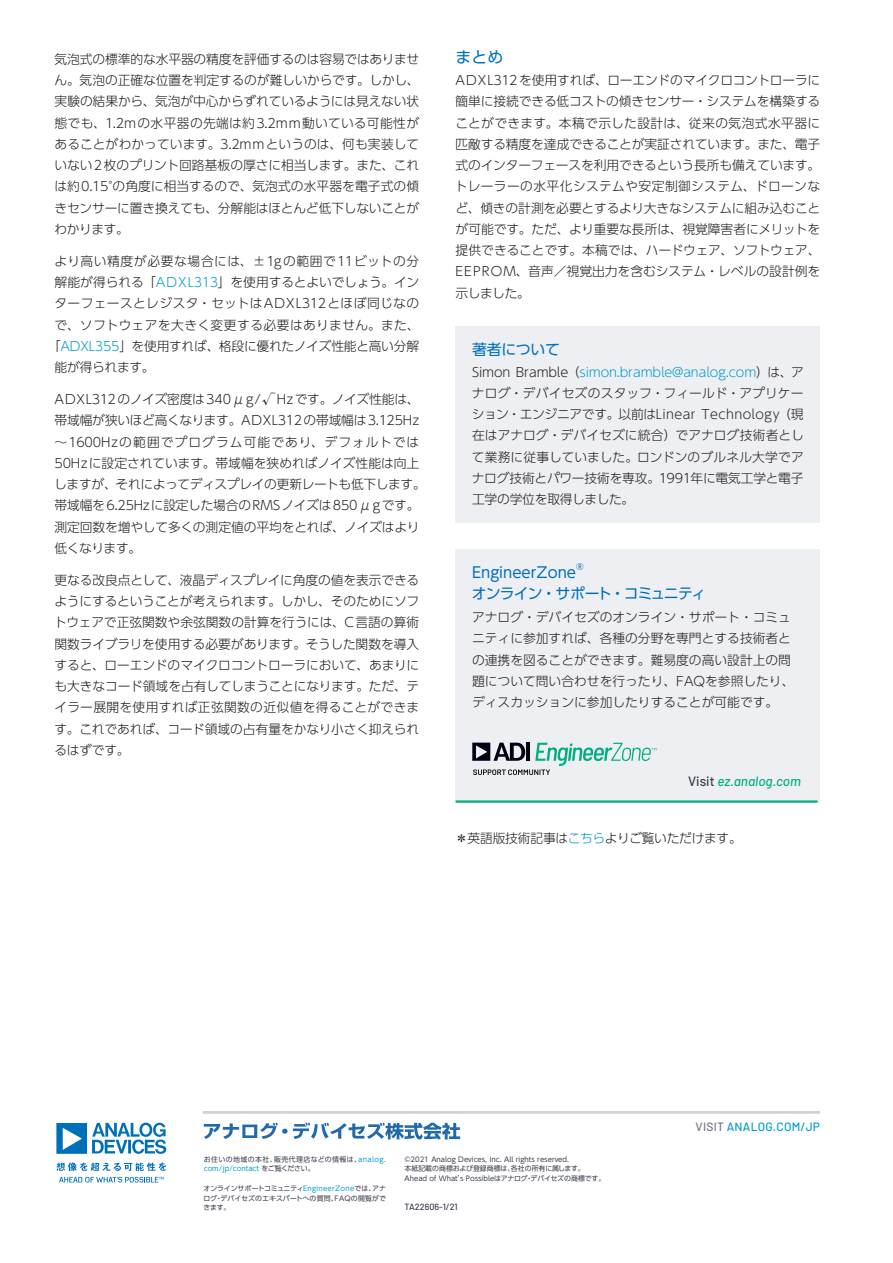
<style>
.page{position:relative;width:893px;height:1263px;background:#fff}
.page>*{position:absolute;margin:0;border:0;box-sizing:border-box;transform-origin:0 0}
._02-ヘッダ01{font:15.9px "UD Shin Go Pro";color:#006fb9}
._09-囲みタイトル{font:14.85px "UD Shin Go Pro";letter-spacing:-.01em;color:#006fb9}
._09-囲みタイトル-2{font:14.85px "UD Shin Go Pro";letter-spacing:-.06em;color:#006fb9}
.Call-to-Action__Hype{font:italic 500 13.5px "Barlow";color:#00ae80}
._03-本文{font:300 12.75px/21.3px "UD Shin Go Pro";letter-spacing:-.01em;color:#231f20;text-align:justify}
._09-囲み本文{font:300 12.75px/21.3px "UD Shin Go Pro";letter-spacing:-.015em;color:#231f20;text-align:justify}
.Callout_with_Logo{font:300 12.75px/21.3px "UD Shin Go Pro";color:#231f20}
._03-本文-2{font:300 12.75px "UD Shin Go Pro";letter-spacing:.03em;color:#231f20}
._03-本文-3{font:300 12.75px "UD Shin Go Pro";letter-spacing:.045em;color:#231f20}
.t1{font:500 12px "Barlow";letter-spacing:.02em;color:#009dd4}
.t2{font:500 9px "Barlow";color:#383c4e}
._09-囲みタイトル-3{font:8.7px "UD Shin Go Pro";color:#006fb9}
.t3{font:6.9px/9.8px "UD Shin Go Pro";color:#383c4e}
.t4{font:6.9px/9.8px "UD Shin Go Pro";letter-spacing:.06em;color:#383c4e}
.s1{color:#009bcf}
.s2{font-style:normal;color:#383c4e}
.s3{color:#717486}
.s4{color:#009dd4}
</style>
<div class="page">
<svg style="left:56px;top:1162px;width:110px;height:9px"></svg>
<svg style="left:59px;top:1177px;width:105px;height:5px"></svg>
<svg style="left:56px;top:1123px;width:110px;height:31px"></svg>
<svg style="left:204px;top:1123px;width:256px;height:17px"></svg>
<hr style="left:203px;top:1111px;width:617px;height:2px;background:#d1d2d4">
<div style="left:456px;top:327px;width:364px;height:196px;background:#eeeff3"></div>
<div style="left:456px;top:549px;width:364px;height:254px;background:#eeeff3"></div>
<hr style="left:456px;top:800px;width:361px;height:3px;background:#00ae80">
<svg style="left:472px;top:743px;width:184px;height:32px"></svg>
<p class="_03-本文" style="left:54px;top:48px;width:367px">気泡式の標準的な水平器の精度を評価するのは容易ではありません。気泡の正確な位置を判定するのが難しいからです。しかし、実験の結果から、気泡が中心からずれているようには見えない状態でも、1.2mの水平器の先端は約3.2mm動いている可能性があることがわかっています。3.2mmというのは、何も実装していない2枚のプリント回路基板の厚さに相当します。また、これは約0.15°の角度に相当するので、気泡式の水平器を電子式の傾きセンサーに置き換えても、分解能はほとんど低下しないことがわかります。</p>
<p class="_03-本文-3" style="left:54px;top:251px;width:366px">より高い精度が必要な場合には、±1gの範囲で11ビットの分</p>
<p class="_03-本文" style="left:55px;top:271px;width:366px">解能が得られる「<span class="s1">ADXL313</span>」を使用するとよいでしょう。イン</p>
<p class="_03-本文-2" style="left:54px;top:293px;width:366px">ターフェースとレジスタ・セットはADXL312とほぼ同じなの</p>
<p class="_03-本文-2" style="left:55px;top:314px;width:367px">で、ソフトウェアを大きく変更する必要はありません。また、</p>
<p class="_03-本文" style="left:48px;top:335px;width:373px">「<span class="s1">ADXL355</span>」を使用すれば、格段に優れたノイズ性能と高い分解</p>
<p class="_03-本文" style="left:55px;top:356px;width:102px">能が得られます。</p>
<p class="_03-本文" style="left:54px;top:388px;width:373px;text-align:left">ADXL312のノイズ密度は340μg/√Hzです。ノイズ性能は、帯域幅が狭いほど高くなります。ADXL312の帯域幅は3.125Hz～1600Hzの範囲でプログラム可能であり、デフォルトでは50Hzに設定されています。帯域幅を狭めればノイズ性能は向上しますが、それによってディスプレイの更新レートも低下します。帯域幅を6.25Hzに設定した場合のRMSノイズは850μgです。測定回数を増やして多くの測定値の平均をとれば、ノイズはより低くなります。</p>
<p class="_03-本文" style="left:54px;top:569px;width:367px">更なる改良点として、液晶ディスプレイに角度の値を表示できるようにするということが考えられます。しかし、そのためにソフトウェアで正弦関数や余弦関数の計算を行うには、C言語の算術関数ライブラリを使用する必要があります。そうした関数を導入すると、ローエンドのマイクロコントローラにおいて、あまりにも大きなコード領域を占有してしまうことになります。ただ、テイラー展開を使用すれば正弦関数の近似値を得ることができます。これであれば、コード領域の占有量をかなり小さく抑えられるはずです。</p>
<p class="_02-ヘッダ01" style="left:456px;top:45px;width:49px">まとめ</p>
<p class="_03-本文" style="left:455px;top:69px;width:367px">ADXL312を使用すれば、ローエンドのマイクロコントローラに簡単に接続できる低コストの傾きセンサー・システムを構築することができます。本稿で示した設計は、従来の気泡式水平器に匹敵する精度を達成できることが実証されています。また、電子式のインターフェースを利用できるという長所も備えています。トレーラーの水平化システムや安定制御システム、ドローンなど、傾きの計測を必要とするより大きなシステムに組み込むことが可能です。ただ、より重要な長所は、視覚障害者にメリットを提供できることです。本稿では、ハードウェア、ソフトウェア、EEPROM、音声／視覚出力を含むシステム・レベルの設計例を示しました。</p>
<p class="_09-囲みタイトル" style="left:472px;top:337px;width:89px">著者について</p>
<p class="_09-囲み本文" style="left:472px;top:361px;width:333px">Simon Bramble（<span class="s1">simon.bramble@analog.com</span>）は、アナログ・デバイセズのスタッフ・フィールド・アプリケーション・エンジニアです。以前はLinear Technology（現在はアナログ・デバイセズに統合）でアナログ技術者として業務に従事していました。ロンドンのブルネル大学でアナログ技術とパワー技術を専攻。1991年に電気工学と電子工学の学位を取得しました。</p>
<p class="_09-囲みタイトル" style="left:472px;top:560px;width:106px">EngineerZone</p>
<p class="_09-囲みタイトル-3" style="left:576px;top:560px;width:9px">®</p>
<p class="_09-囲みタイトル-2" style="left:472px;top:581px;width:236px">オンライン・サポート・コミュニティ</p>
<p class="Callout_with_Logo" style="left:472px;top:606px;width:324px">アナログ・デバイセズのオンライン・サポート・コミュニティに参加すれば、各種の分野を専門とする技術者との連携を図ることができます。難易度の高い設計上の問題について問い合わせを行ったり、FAQを参照したり、ディスカッションに参加したりすることが可能です。</p>
<p class="Call-to-Action__Hype" style="left:688px;top:771px;width:114px"><span class="s2">Visit</span> ez.analog.com</p>
<p class="_03-本文" style="left:455px;top:827px;width:288px">＊英語版技術記事は<span class="s1">こちら</span>よりご覧いただけます。</p>
<p class="t1" style="left:696px;top:1118px;width:126px"><span class="s3">VISIT</span> ANALOG.COM/JP</p>
<p class="t4" style="left:204px;top:1154px;width:184px">お住いの地域の本社、販売代理店などの情報は、<span class="s4">analog. com/jp/contact</span> をご覧ください。</p>
<p class="t3" style="left:204px;top:1183px;width:184px;text-align:justify">オンラインサポートコミュニティ<span class="s4">EngineerZone</span>では、アナログ・デバイセズのエキスパートへの質問、FAQの閲覧ができます。</p>
<p class="t3" style="left:405px;top:1154px;width:202px">©2021 Analog Devices, Inc. All rights reserved.<br>本紙記載の商標および登録商標は、各社の所有に属します。<br>Ahead of What’s Possibleはアナログ・デバイセズの商標です。</p>
<p class="t2" style="left:405px;top:1200px;width:55px">TA22606-1/21</p>
</div>
